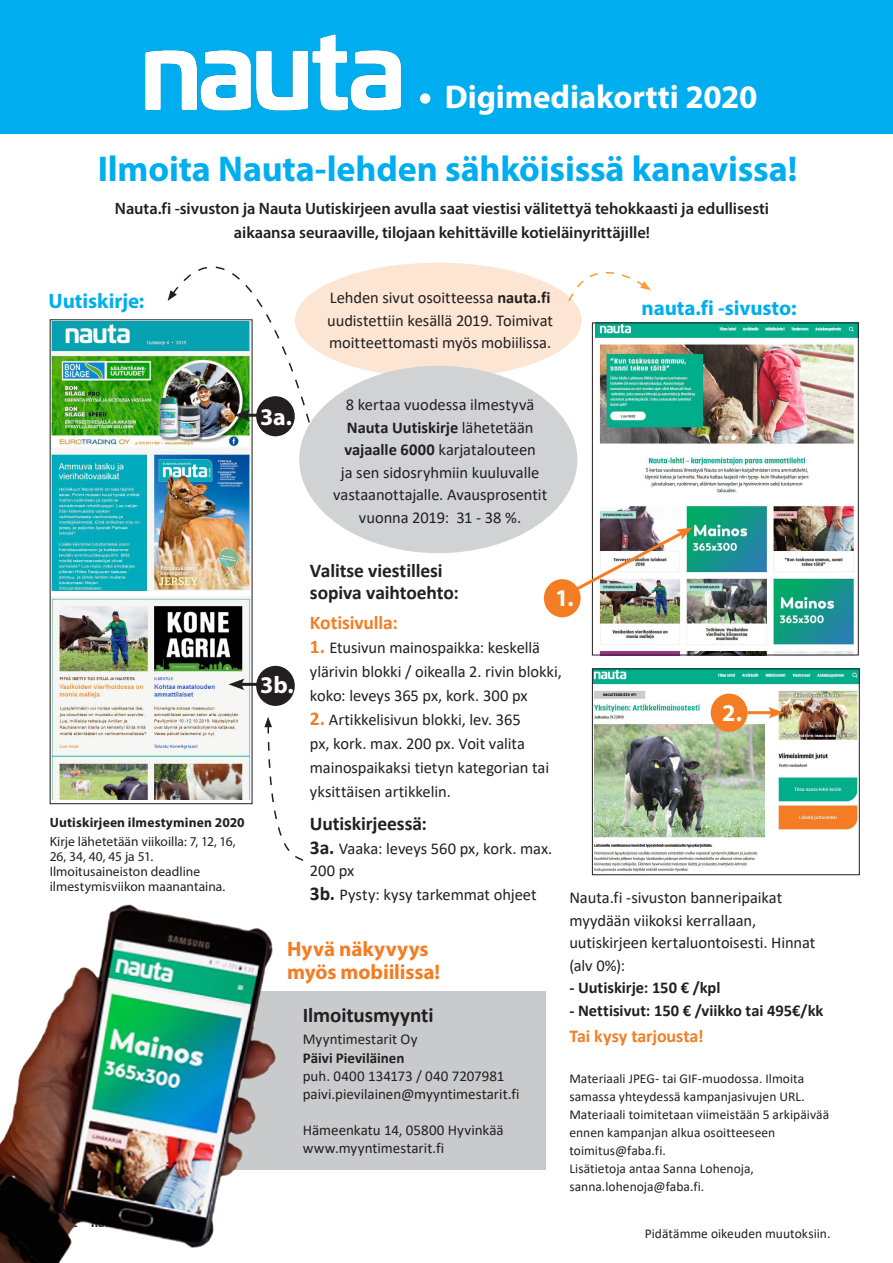
<style>
.page{position:relative;width:893px;height:1263px;background:#fff}
.page>*{position:absolute;margin:0;border:0;box-sizing:border-box;transform-origin:0 0}
.väliotsikko{font:700 36px "Myriad Pro";letter-spacing:-.005em;color:#00aeef}
.väliotsikko-2{font:700 33px "Myriad Pro";letter-spacing:-.005em;color:#fff}
.kainalo_väliots{font:700 24px "Myriad Pro";color:#fff}
.ingressi{font:700 21px "Myriad Pro";letter-spacing:-.005em;color:#00aeef}
.ingressi-2{font:700 21px/22.5px "Myriad Pro";letter-spacing:-.005em;color:#f47d23}
.kainalo_leipis_ei_si{font:700 21px "Calibri";letter-spacing:-.005em;color:#231f20}
.ingressi-3{font:700 19.5px/22.5px "Calibri";letter-spacing:-.005em;color:#231f20}
.ingressi-4{font:700 19.5px "Calibri";letter-spacing:-.005em;color:#f47d23}
.ingressi-5{font:700 18px "Calibri";letter-spacing:-.005em;color:#f47d23}
.ingressi-6{font:16.5px/24px "Calibri";letter-spacing:-.005em;color:#231f20}
.kainalo_leipis_ei_si-2{font:16.5px/22.5px "Calibri";letter-spacing:-.005em;color:#231f20}
.ingressi-7{font:600 16.5px "Myriad Pro";letter-spacing:-.005em;color:#231f20}
.ingressi-8{font:700 16.5px "Calibri";color:#231f20}
.kainalo_leipis_ei_si-3{font:15px/18px "Calibri";color:#231f20}
.ingressi-9{font:13.5px/18px "Calibri";color:#231f20}
.kainalo_väliots-2{font:13.5px/15px "Myriad Pro";color:#231f20}
.kainalo_leipis_ei_si-4{font:13.5px "Calibri";color:#231f20}
.kainalo_väliots-3{font:700 13.5px "Myriad Pro";letter-spacing:.01em;color:#231f20}
.s1{font-weight:700}
.s2{font-weight:700;font-size:19.5px;color:#f47d23}
.s3{font-weight:700;font-size:19.5px}
</style>
<div class="page">
<div style="left:0;top:0;width:893px;height:133px;background:#00aeef"></div>
<img style="left:52px;top:322px;width:198px;height:269px">
<img style="left:52px;top:597px;width:198px;height:202px">
<div style="left:223px;top:991px;width:323px;height:178px;background:#c9cacb"></div>
<div style="left:295px;top:263px;width:287px;height:115px;background:#fde5d3;border-radius:50%"></div>
<div style="left:299px;top:366px;width:278px;height:187px;background:#d1d2d4;border-radius:50%"></div>
<div style="left:256px;top:396px;width:39px;height:40px;background:#231f20;border-radius:50%"></div>
<svg style="left:568px;top:271px;width:83px;height:32px"></svg>
<img style="left:168px;top:266px;width:143px;height:158px">
<img style="left:118px;top:34px;width:309px;height:100px">
<div style="left:420px;top:93px;width:10px;height:11px;background:#fff;border-radius:50%"></div>
<div style="left:256px;top:666px;width:39px;height:40px;background:#231f20;border-radius:50%"></div>
<hr style="left:239px;top:683px;width:19px;height:3px;background:#231f20">
<svg style="left:229px;top:678px;width:16px;height:12px"></svg>
<svg style="left:264px;top:717px;width:40px;height:144px"></svg>
<img style="left:596px;top:324px;width:261px;height:329px">
<div style="left:592px;top:322px;width:267px;height:333px;border:1px solid #231f20"></div>
<img style="left:0;top:904px;width:302px;height:359px">
<div style="left:544px;top:579px;width:37px;height:38px;background:#f47d23;border-radius:50%"></div>
<img style="left:570px;top:527px;width:123px;height:68px">
<img style="left:594px;top:670px;width:264px;height:203px">
<div style="left:592px;top:668px;width:268px;height:207px;border:1px solid #231f20"></div>
<div style="left:711px;top:693px;width:36px;height:39px;background:#f47d23;border-radius:50%"></div>
<hr style="left:747px;top:711px;width:27px;height:3px;background:#f47d23">
<svg style="left:768px;top:707px;width:16px;height:11px"></svg>
<p class="väliotsikko-2" style="left:445px;top:76px;width:314px">Digimediakortti 2020</p>
<p class="väliotsikko" style="left:98px;top:146px;width:701px">Ilmoita Nauta-lehden sähköisissä kanavissa!</p>
<p class="ingressi-7" style="left:115px;top:197px;width:656px">Nauta.fi -sivuston ja Nauta Uutiskirjeen avulla saat viestisi välitettyä tehokkaasti ja edullisesti</p>
<p class="ingressi-7" style="left:234px;top:221px;width:418px">aikaansa seuraaville, tilojaan kehittäville kotieläinyrittäjille!</p>
<p class="ingressi" style="left:49px;top:287px;width:97px">Uutiskirje:</p>
<p class="kainalo_leipis_ei_si-2" style="left:327px;top:286px;width:227px">Lehden sivut osoitteessa <span class="s1">nauta.fi </span>uudistettiin kesällä 2019. Toimivat moitteettomasti myös mobiilissa.</p>
<p class="ingressi" style="left:642px;top:294px;width:156px">nauta.fi -sivusto:</p>
<p class="kainalo_väliots-3" style="left:50px;top:814px;width:197px">Uutiskirjeen ilmestyminen 2020</p>
<p class="kainalo_väliots-2" style="left:50px;top:834px;width:187px">Kirje lähetetään viikoilla: 7, 12, 16,<br>26, 34, 40, 45 ja 51.<br>Ilmoitusaineiston deadline ilmestymisviikon maanantaina.</p>
<p class="kainalo_väliots" style="left:260px;top:401px;width:33px">3a.</p>
<p class="kainalo_leipis_ei_si-2" style="left:333px;top:393px;width:216px;text-align:center">8 kertaa vuodessa ilmestyvä<br><span class="s1">Nauta Uutiskirje</span> lähetetään <span class="s1">vajaalle 6000</span> karjatalouteen<br>ja sen sidosryhmiin kuuluvalle vastaanottajalle. Avausprosentit vuonna 2019: 31 - 38 %.</p>
<p class="ingressi-3" style="left:310px;top:559px;width:150px">Valitse viestillesi sopiva vaihtoehto:</p>
<p class="ingressi-4" style="left:310px;top:609px;width:89px">Kotisivulla:</p>
<p class="ingressi-6" style="left:310px;top:635px;width:253px"><span class="s2">1.</span> Etusivun mainospaikka: keskellä ylärivin blokki / oikealla 2. rivin blokki, koko: leveys 365 px, kork. 300 px</p>
<p class="ingressi-6" style="left:310px;top:707px;width:241px"><span class="s2">2.</span> Artikkelisivun blokki, lev. 365<br>px, kork. max. 200 px. Voit valita mainospaikaksi tietyn kategorian tai yksittäisen artikkelin.</p>
<p class="ingressi-3" style="left:310px;top:812px;width:119px">Uutiskirjeessä:</p>
<p class="ingressi-6" style="left:310px;top:837px;width:244px;line-height:22.5px"><span class="s3">3a.</span> Vaaka: leveys 560 px, kork. max.<br>200 px</p>
<p class="ingressi-6" style="left:310px;top:882px;width:228px"><span class="s3">3b.</span> Pysty: kysy tarkemmat ohjeet</p>
<p class="kainalo_väliots" style="left:555px;top:583px;width:20px">1.</p>
<p class="kainalo_väliots" style="left:260px;top:669px;width:35px">3b.</p>
<p class="kainalo_väliots" style="left:722px;top:697px;width:21px">2.</p>
<p class="ingressi-6" style="left:569px;top:886px;width:248px;line-height:22.5px">Nauta.fi -sivuston banneripaikat myydään viikoksi kerrallaan, uutiskirjeen kertaluontoisesti. Hinnat (alv 0%):</p>
<p class="ingressi-8" style="left:569px;top:976px;width:153px">- Uutiskirje: 150 € /kpl</p>
<p class="ingressi-8" style="left:569px;top:998px;width:256px">- Nettisivut: 150 € /viikko tai 495€/kk</p>
<p class="ingressi-5" style="left:569px;top:1024px;width:136px">Tai kysy tarjousta!</p>
<p class="ingressi-9" style="left:569px;top:1069px;width:261px">Materiaali JPEG- tai GIF-muodossa. Ilmoita samassa yhteydessä kampanjasivujen URL.<br>Materiaali toimitetaan viimeistään 5 arkipäivää ennen kampanjan alkua osoitteeseen toimitus@faba.fi.<br>Lisätietoja antaa Sanna Lohenoja, sanna.lohenoja@faba.fi.</p>
<p class="ingressi-2" style="left:287px;top:937px;width:154px">Hyvä näkyvyys myös mobiilissa!</p>
<p class="kainalo_leipis_ei_si" style="left:303px;top:1000px;width:132px">Ilmoitusmyynti</p>
<p class="kainalo_leipis_ei_si-3" style="left:303px;top:1030px;width:116px">Myyntimestarit Oy<br><span class="s1">Päivi Pieviläinen</span></p>
<p class="kainalo_leipis_ei_si-3" style="left:303px;top:1066px;width:203px">puh. 0400 134173 / 040 7207981</p>
<p class="kainalo_leipis_ei_si-3" style="left:303px;top:1084px;width:218px">paivi.pievilainen@myyntimestarit.fi</p>
<p class="kainalo_leipis_ei_si-3" style="left:303px;top:1120px;width:202px">Hämeenkatu 14, 05800 Hyvinkää</p>
<p class="kainalo_leipis_ei_si-3" style="left:303px;top:1138px;width:143px">www.myyntimestarit.fi</p>
<p class="kainalo_leipis_ei_si-4" style="left:645px;top:1224px;width:187px">Pidätämme oikeuden muutoksiin.</p>
</div>
